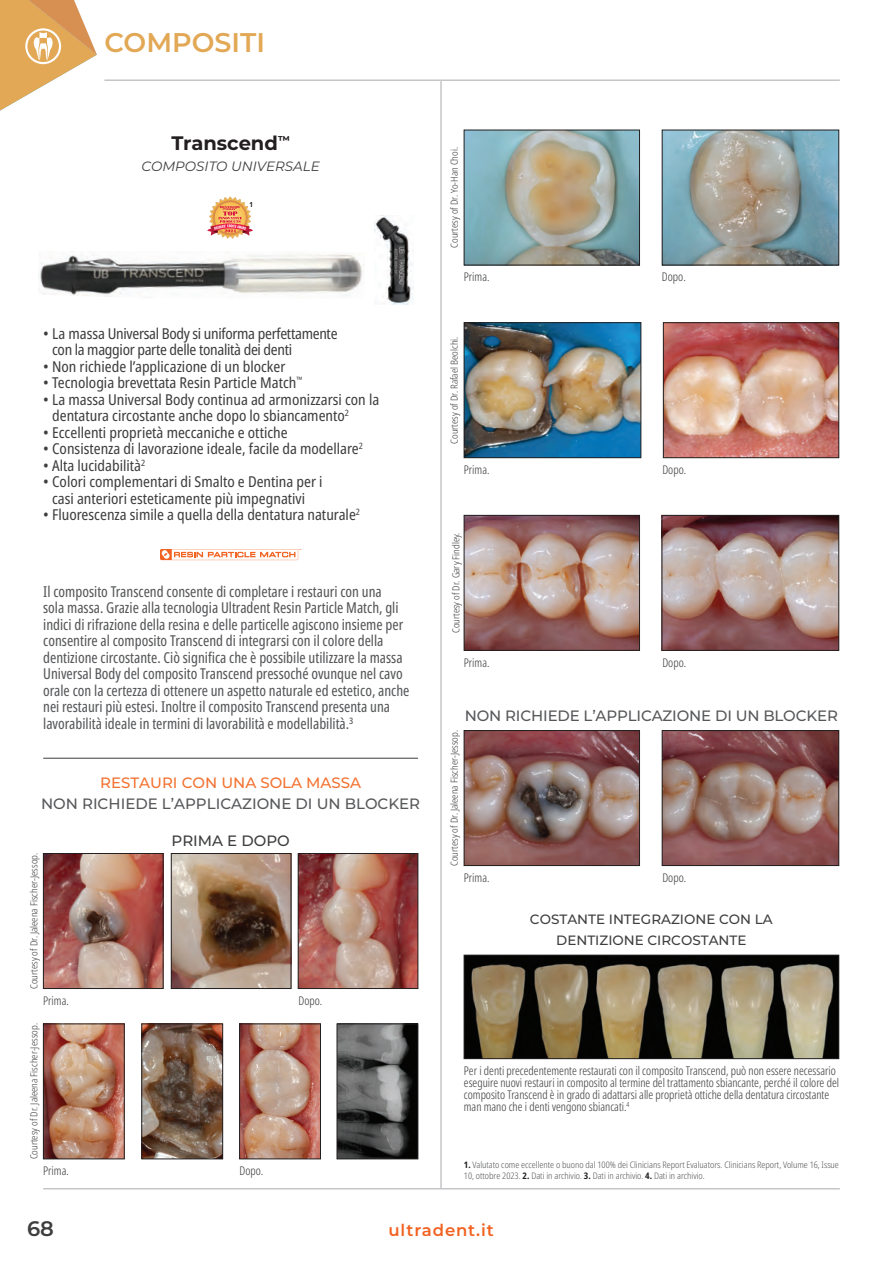
<style>
.page{position:relative;width:893px;height:1263px;background:#fff}
.page>*{position:absolute;margin:0;border:0;box-sizing:border-box;transform-origin:0 0}
.t1{font:600 27px "Montserrat";color:#e2a855}
.t2{font:600 21px "Montserrat";color:#3e3e3f}
.t3{font:700 19.5px "Montserrat";color:#231f20}
.t4{font:600 16.5px "Montserrat";letter-spacing:.05em;color:#f26221}
.t5{font:extra-condensed 15px/16.5px "Noto Sans";color:#57585a}
.t6{font:condensed 15px/16.5px "Noto Sans";color:#3e3e3f}
.t7{font:condensed 15px/16.5px "Noto Sans";letter-spacing:-.02em;color:#3e3e3f}
.t8{font:500 15px "Montserrat";letter-spacing:-.005em;color:#57585a}
.t9{font:500 15px "Montserrat";color:#f37231}
.t10{font:500 15px "Montserrat";color:#3e3e3f}
.t11{font:500 13.5px/21px "Montserrat";color:#3e3e3f;text-align:center}
.t12{font:italic 13.5px "Montserrat";color:#3e3e3f}
.t13{font:300 extra-condensed 12px/12px "Noto Sans";color:#3e3e3f}
.t14{font:300 condensed 9.75px "Noto Sans";color:#3e3e3f}
.t15{font:300 condensed 9px/10.8px "Noto Sans";color:#57585a}
.t16{font:700 condensed 7.05px "Noto Sans";color:#231f20}
.s1{font-weight:700;color:#231f20}
</style>
<div class="page">
<svg style="left:0;top:0;width:97px;height:111px"></svg>
<hr style="left:441px;top:81px;width:1px;height:1107px;background:#a8a9ad">
<hr style="left:104px;top:80px;width:736px;height:1px;background:#a8a9ad">
<hr style="left:43px;top:1188px;width:797px;height:1px;background:#a8a9ad">
<img style="left:38px;top:251px;width:325px;height:46px">
<hr style="left:43px;top:758px;width:375px;height:1px;background:#3e3e3f">
<img style="left:43px;top:853px;width:120px;height:136px">
<svg style="left:171px;top:853px;width:120px;height:136px;background:#8f7561"></svg>
<svg style="left:298px;top:853px;width:120px;height:136px;background:#a66a60"></svg>
<img style="left:43px;top:1023px;width:82px;height:136px">
<img style="left:141px;top:1023px;width:82px;height:136px">
<img style="left:239px;top:1023px;width:82px;height:136px">
<svg style="left:464px;top:130px;width:176px;height:135px;background:#96a69e"></svg>
<svg style="left:662px;top:130px;width:177px;height:135px;background:#8e9fa1"></svg>
<img style="left:464px;top:730px;width:176px;height:136px">
<svg style="left:662px;top:730px;width:177px;height:136px;background:#8d6460"></svg>
<svg style="left:464px;top:515px;width:176px;height:136px;background:#a6817a"></svg>
<svg style="left:662px;top:515px;width:177px;height:136px;background:#a0807d"></svg>
<img style="left:663px;top:322px;width:176px;height:136px">
<img style="left:464px;top:322px;width:177px;height:136px">
<svg style="left:160px;top:549px;width:141px;height:11px"></svg>
<svg style="left:337px;top:1023px;width:81px;height:136px;background:#545454"></svg>
<img style="left:375px;top:216px;width:38px;height:89px">
<svg style="left:464px;top:955px;width:375px;height:104px;background:#6c624b"></svg>
<svg style="left:207px;top:197px;width:46px;height:41px"></svg>
<h1 class="t1" style="left:104px;top:24px;width:162px">COMPOSITI</h1>
<h3 class="t3" style="left:171px;top:129px;width:120px">Transcend<sup>™</sup></h3>
<p class="t12" style="left:142px;top:157px;width:180px">COMPOSITO UNIVERSALE</p>
<p class="t16" style="left:250px;top:199px;width:5px">1</p>
<p class="t7" style="left:52px;top:326px;width:287px;text-indent:-9px">• La massa Universal Body si uniforma perfettamente con la maggior parte delle tonalità dei denti</p>
<p class="t6" style="left:43px;top:359px;width:244px">• Non richiede l’applicazione di un blocker</p>
<p class="t6" style="left:43px;top:375px;width:261px">• Tecnologia brevettata Resin Particle Match<sup>™</sup></p>
<p class="t6" style="left:52px;top:392px;width:329px;text-indent:-9px">• La massa Universal Body continua ad armonizzarsi con la dentatura circostante anche dopo lo sbiancamento<sup>2</sup></p>
<p class="t6" style="left:43px;top:425px;width:246px">• Eccellenti proprietà meccaniche e ottiche</p>
<p class="t6" style="left:43px;top:441px;width:321px">• Consistenza di lavorazione ideale, facile da modellare<sup>2</sup></p>
<p class="t6" style="left:43px;top:458px;width:104px">• Alta lucidabilità<sup>2</sup></p>
<p class="t6" style="left:43px;top:474px;width:281px;text-align:center">• Colori complementari di Smalto e Dentina per i casi anteriori esteticamente più impegnativi</p>
<p class="t6" style="left:43px;top:507px;width:318px">• Fluorescenza simile a quella della dentatura naturale<sup>2</sup></p>
<p class="t5" style="left:43px;top:583px;width:368px">Il composito Transcend consente di completare i restauri con una<br>sola massa. Grazie alla tecnologia Ultradent Resin Particle Match, gli indici di rifrazione della resina e delle particelle agiscono insieme per consentire al composito Transcend di integrarsi con il colore della dentizione circostante. Ciò significa che è possibile utilizzare la massa Universal Body del composito Transcend pressoché ovunque nel cavo orale con la certezza di ottenere un aspetto naturale ed estetico, anche nei restauri più estesi. Inoltre il composito Transcend presenta una lavorabilità ideale in termini di lavorabilità e modellabilità.<sup>3</sup></p>
<p class="t9" style="left:100px;top:772px;width:262px">RESTAURI CON UNA SOLA MASSA</p>
<p class="t8" style="left:41px;top:793px;width:381px">NON RICHIEDE L’APPLICAZIONE DI UN BLOCKER</p>
<p class="t14" style="left:27px;top:989px;width:137px;rotate:-90deg">Courtesy of Dr. Jaleena Fischer-Jessop.</p>
<p class="t10" style="left:172px;top:830px;width:120px">PRIMA E DOPO</p>
<p class="t13" style="left:43px;top:995px;width:27px">Prima.</p>
<p class="t13" style="left:298px;top:995px;width:25px">Dopo.</p>
<p class="t14" style="left:27px;top:1159px;width:137px;rotate:-90deg">Courtesy of Dr. Jaleena Fischer-Jessop.</p>
<p class="t13" style="left:43px;top:1165px;width:27px">Prima.</p>
<p class="t13" style="left:239px;top:1165px;width:25px">Dopo.</p>
<p class="t14" style="left:447px;top:248px;width:102px;rotate:-90deg">Courtesy of Dr. Yo-Han Choi.</p>
<p class="t13" style="left:464px;top:271px;width:27px">Prima.</p>
<p class="t13" style="left:662px;top:271px;width:25px">Dopo.</p>
<p class="t14" style="left:447px;top:444px;width:109px;rotate:-90deg">Courtesy of Dr. Rafael Beolchi.</p>
<p class="t13" style="left:464px;top:464px;width:27px">Prima.</p>
<p class="t13" style="left:662px;top:464px;width:25px">Dopo.</p>
<p class="t14" style="left:449px;top:633px;width:102px;rotate:-90deg">Courtesy of Dr. Gary Findley.</p>
<p class="t13" style="left:464px;top:656px;width:27px">Prima.</p>
<p class="t13" style="left:662px;top:656px;width:25px">Dopo.</p>
<p class="t8" style="left:465px;top:705px;width:375px">NON RICHIEDE L’APPLICAZIONE DI UN BLOCKER</p>
<p class="t14" style="left:447px;top:866px;width:137px;rotate:-90deg">Courtesy of Dr. Jaleena Fischer-Jessop.</p>
<p class="t13" style="left:464px;top:872px;width:27px">Prima.</p>
<p class="t13" style="left:662px;top:872px;width:25px">Dopo.</p>
<p class="t11" style="left:530px;top:908px;width:244px">COSTANTE INTEGRAZIONE CON LA<br>DENTIZIONE CIRCOSTANTE</p>
<p class="t13" style="left:464px;top:1065px;width:377px">Per i denti precedentemente restaurati con il composito Transcend, può non essere necessario eseguire nuovi restauri in composito al termine del trattamento sbiancante, perché il colore del composito Transcend è in grado di adattarsi alle proprietà ottiche della dentatura circostante man mano che i denti vengono sbiancati.<sup>4</sup></p>
<p class="t15" style="left:464px;top:1160px;width:377px"><span class="s1">1.</span> Valutato come eccellente o buono dal 100% dei Clinicians Report Evaluators. Clinicians Report, Volume 16, Issue<br>10, ottobre 2023. <span class="s1">2.</span> Dati in archivio. <span class="s1">3.</span> Dati in archivio. <span class="s1">4.</span> Dati in archivio.</p>
<h2 class="t2" style="left:27px;top:1213px;width:28px">68</h2>
<p class="t4" style="left:388px;top:1219px;width:107px">ultradent.it</p>
</div>
